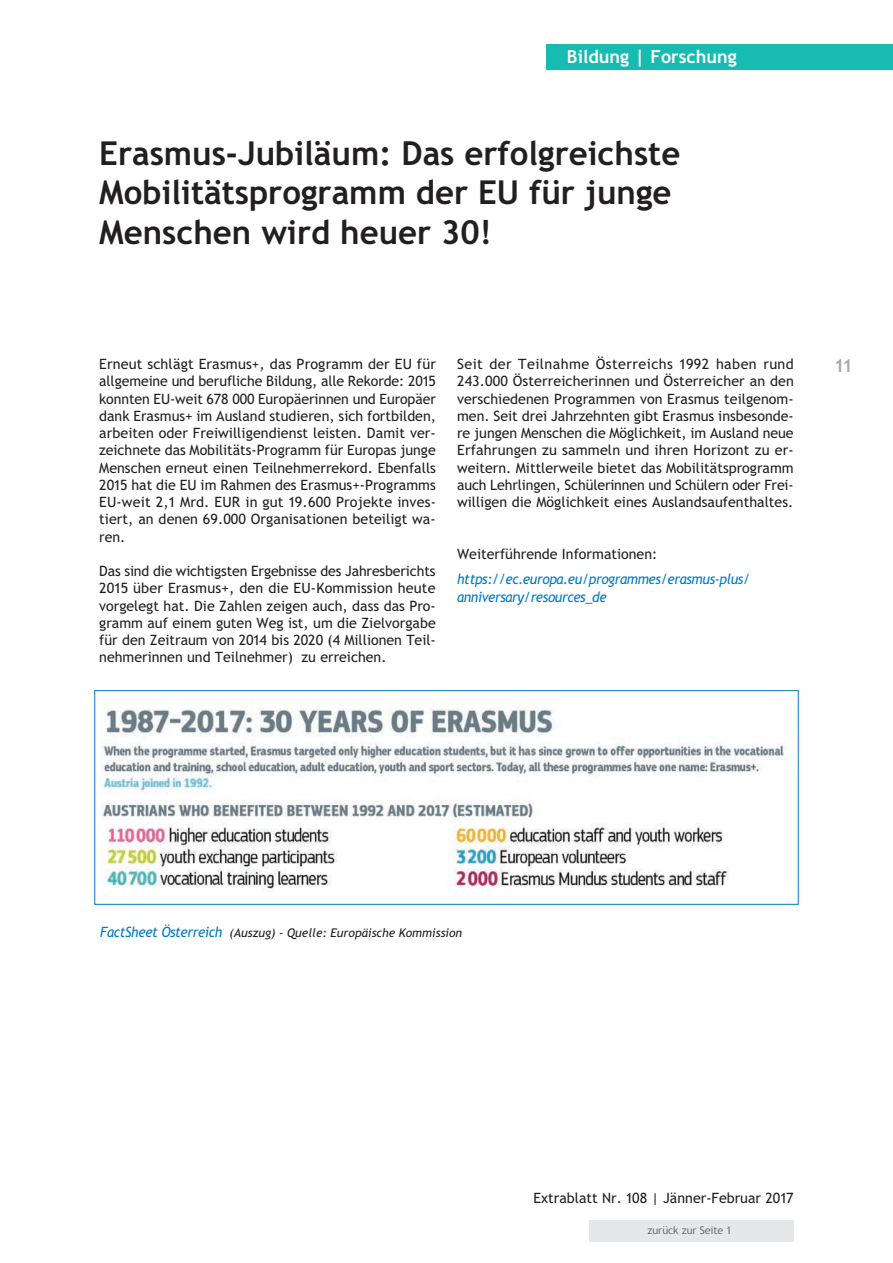
<style>
.page{position:relative;width:893px;height:1263px;background:#fff}
.page>*{position:absolute;margin:0;border:0;box-sizing:border-box;transform-origin:0 0}
.t1{font:700 33px/39.6px "Trebuchet SBG2";color:#231f20}
.t2{font:700 18px "Trebuchet SBG2";color:#fff}
.t3{font:700 18px "Trebuchet SBG2";color:#a8a9ad}
.t4{font:14.25px/17.2px "Trebuchet SBG2";color:#231f20;text-align:justify}
.t5{font:italic 14.25px/17.1px "Trebuchet SBG2";letter-spacing:-.025em;color:#0079c2;scale:.95 1}
.t6{font:italic 12px "Trebuchet SBG2";color:#231f20}
.t7{font:300 10.5px "Trebuchet SBG2";color:#57585a}
.s1{font-size:14.25px;color:#0079c2}
</style>
<div class="page">
<div style="left:546px;top:44px;width:347px;height:25px;background:#18bbb1"></div>
<div style="left:589px;top:1221px;width:205px;height:21px;background:#e6e7e9"></div>
<img style="left:101px;top:702px;width:685px;height:190px">
<div style="left:94px;top:690px;width:705px;height:215px;border:1px solid #0079c2"></div>
<p class="t2" style="left:567px;top:46px;width:171px">Bildung | Forschung</p>
<h1 class="t1" style="left:99px;top:133px;width:583px">Erasmus-Jubiläum: Das erfolgreichste<br>Mobilitätsprogramm der EU für junge<br>Menschen wird heuer 30!</h1>
<p class="t4" style="left:99px;top:356px;width:338px">Erneut schlägt Erasmus+, das Programm der EU für allgemeine und berufliche Bildung, alle Rekorde: 2015 konnten EU-weit 678 000 Europäerinnen und Europäer dank Erasmus+ im Ausland studieren, sich fortbilden, arbeiten oder Freiwilligendienst leisten. Damit ver&shy;zeichnete das Mobilitäts-Programm für Europas junge Menschen erneut einen Teilnehmerrekord. Ebenfalls 2015 hat die EU im Rahmen des Erasmus+-Programms EU-weit 2,1 Mrd. EUR in gut 19.600 Projekte inves&shy;tiert, an denen 69.000 Organisationen beteiligt wa&shy;ren.</p>
<p class="t4" style="left:99px;top:563px;width:338px">Das sind die wichtigsten Ergebnisse des Jahresberichts 2015 über Erasmus+, den die EU-Kommission heute vorgelegt hat. Die Zahlen zeigen auch, dass das Pro&shy;gramm auf einem guten Weg ist, um die Zielvorgabe für den Zeitraum von 2014 bis 2020 (4 Millionen Teil&shy;nehmerinnen und Teilnehmer) zu erreichen.</p>
<p class="t4" style="left:457px;top:356px;width:338px">Seit der Teilnahme Österreichs 1992 haben rund 243.000 Österreicherinnen und Österreicher an den verschiedenen Programmen von Erasmus teilgenom&shy;men. Seit drei Jahrzehnten gibt Erasmus insbesonde&shy;re jungen Menschen die Möglichkeit, im Ausland neue Erfahrungen zu sammeln und ihren Horizont zu er&shy;weitern. Mittlerweile bietet das Mobilitätsprogramm auch Lehrlingen, Schülerinnen und Schülern oder Frei&shy;willigen die Möglichkeit eines Auslandsaufenthaltes.</p>
<p class="t4" style="left:457px;top:545px;width:202px">Weiterführende Informationen:</p>
<p class="t5" style="left:457px;top:571px;width:310px">https://ec.europa.eu/programmes/erasmus-plus/ anniversary/resources_de</p>
<p class="t3" style="left:835px;top:354px;width:18px">11</p>
<p class="t6" style="left:100px;top:926px;width:363px"><span class="s1">FactSheet Österreich</span> (Auszug) - Quelle: Europäische Kommission</p>
<p class="t4" style="left:533px;top:1190px;width:262px">Extrablatt Nr. 108 | Jänner-Februar 2017</p>
<p class="t7" style="left:647px;top:1224px;width:85px">zurück zur Seite 1</p>
</div>
